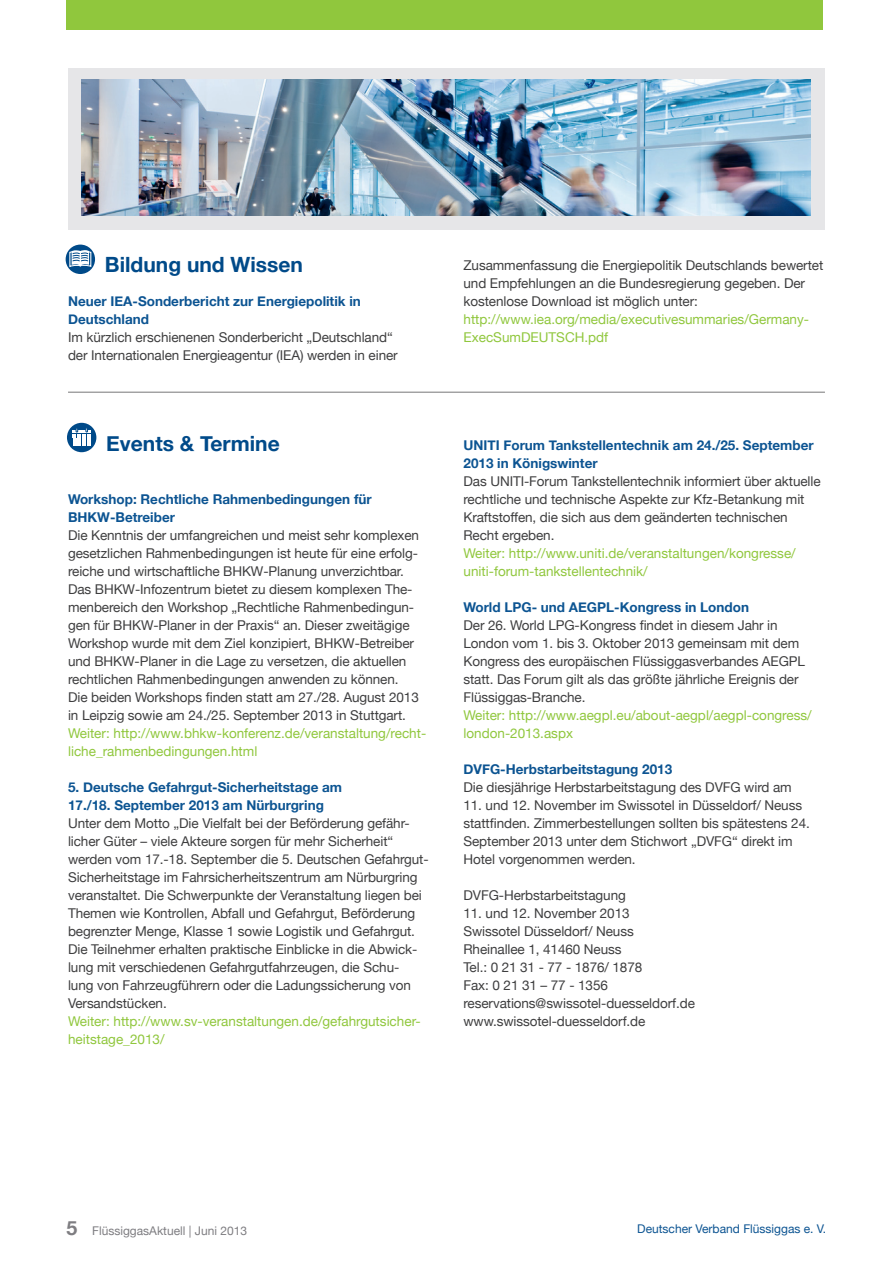
<style>
.page{position:relative;width:893px;height:1263px;background:#fff}
.page>*{position:absolute;margin:0;border:0;box-sizing:border-box;transform-origin:0 0}
.t1{font:700 21px "Helvetica Neue";color:#004a89}
.t2{font:13.5px/18px "Helvetica Neue";letter-spacing:-.005em;color:#3e3e3f}
.t3{font:13.5px/18px "Helvetica Neue";color:#90c73d}
.t4{font:700 13.5px/18px "Helvetica Neue";color:#0c5492}
.t5{font:12px "Helvetica Neue";color:#0c5492}
.t6{font:12px "Helvetica Neue";color:#7e7d81}
.s1{font-weight:700;font-size:19.5px}
</style>
<div class="page">
<div style="left:67px;top:423px;width:29px;height:29px;background:#004a89;border-radius:50%"></div>
<svg style="left:72px;top:428px;width:19px;height:18px"></svg>
<div style="left:67px;top:0;width:756px;height:30px;background:#90c73d"></div>
<div style="left:68px;top:68px;width:757px;height:162px;background:#e6e6e8"></div>
<img style="left:82px;top:80px;width:729px;height:136px">
<div style="left:66px;top:245px;width:29px;height:29px;background:#004a89;border-radius:50%"></div>
<svg style="left:69px;top:250px;width:23px;height:17px"></svg>
<hr style="left:68px;top:392px;width:757px;height:1px;background:#3e3e3f">
<h1 class="t1" style="left:105px;top:251px;width:199px">Bildung und Wissen</h1>
<p class="t4" style="left:68px;top:292px;width:294px">Neuer IEA-Sonderbericht zur Energiepolitik in<br>Deutschland</p>
<p class="t2" style="left:68px;top:328px;width:331px">Im kürzlich erschienenen Sonderbericht „Deutschland“ der Internationalen Energieagentur (IEA) werden in einer</p>
<h1 class="t1" style="left:106px;top:430px;width:175px">Events &amp; Termine</h1>
<p class="t4" style="left:68px;top:490px;width:305px">Workshop: Rechtliche Rahmenbedingungen für<br>BHKW-Betreiber</p>
<p class="t2" style="left:68px;top:526px;width:353px">Die Kenntnis der umfangreichen und meist sehr komplexen gesetzlichen Rahmenbedingungen ist heute für eine erfolg&shy;reiche und wirtschaftliche BHKW-Planung unverzichtbar.<br>Das BHKW-Infozentrum bietet zu diesem komplexen The&shy;menbereich den Workshop „Rechtliche Rahmenbedingun&shy;gen für BHKW-Planer in der Praxis“ an. Dieser zweitägige Workshop wurde mit dem Ziel konzipiert, BHKW-Betreiber und BHKW-Planer in die Lage zu versetzen, die aktuellen rechtlichen Rahmenbedingungen anwenden zu können.<br>Die beiden Workshops finden statt am 27./28. August 2013 in Leipzig sowie am 24./25. September 2013 in Stuttgart.</p>
<p class="t3" style="left:68px;top:724px;width:360px">Weiter: http://www.bhkw-konferenz.de/veranstaltung/recht&shy;liche_rahmenbedingungen.html</p>
<p class="t4" style="left:68px;top:778px;width:276px">5. Deutsche Gefahrgut-Sicherheitstage am<br>17./18. September 2013 am Nürburgring</p>
<p class="t2" style="left:68px;top:814px;width:362px">Unter dem Motto „Die Vielfalt bei der Beförderung gefähr&shy;licher Güter – viele Akteure sorgen für mehr Sicherheit“ werden vom 17.-18. September die 5. Deutschen Gefahrgut-Sicherheitstage im Fahrsicherheitszentrum am Nürburgring veranstaltet. Die Schwerpunkte der Veranstaltung liegen bei Themen wie Kontrollen, Abfall und Gefahrgut, Beförderung begrenzter Menge, Klasse 1 sowie Logistik und Gefahrgut.<br>Die Teilnehmer erhalten praktische Einblicke in die Abwick&shy;lung mit verschiedenen Gefahrgutfahrzeugen, die Schu-<br>lung von Fahrzeugführern oder die Ladungssicherung von Versandstücken.</p>
<p class="t3" style="left:68px;top:1012px;width:354px">Weiter: http://www.sv-veranstaltungen.de/gefahrgutsicher&shy;heitstage_2013/</p>
<p class="t2" style="left:463px;top:256px;width:361px">Zusammenfassung die Energiepolitik Deutschlands bewertet und Empfehlungen an die Bundesregierung gegeben. Der kostenlose Download ist möglich unter:</p>
<p class="t3" style="left:463px;top:310px;width:347px">http://www.iea.org/media/executivesummaries/Germany-<br>ExecSumDEUTSCH.pdf</p>
<p class="t4" style="left:463px;top:436px;width:352px">UNITI Forum Tankstellentechnik am 24./25. September<br>2013 in Königswinter</p>
<p class="t2" style="left:463px;top:472px;width:359px">Das UNITI-Forum Tankstellentechnik informiert über aktuelle rechtliche und technische Aspekte zur Kfz-Betankung mit Kraftstoffen, die sich aus dem geänderten technischen Recht ergeben.</p>
<p class="t3" style="left:463px;top:544px;width:334px">Weiter: http://www.uniti.de/veranstaltungen/kongresse/ uniti-forum-tankstellentechnik/</p>
<p class="t4" style="left:463px;top:598px;width:287px">World LPG- und AEGPL-Kongress in London</p>
<p class="t2" style="left:463px;top:616px;width:343px">Der 26. World LPG-Kongress findet in diesem Jahr in London vom 1. bis 3. Oktober 2013 gemeinsam mit dem Kongress des europäischen Flüssiggasverbandes AEGPL statt. Das Forum gilt als das größte jährliche Ereignis der Flüssiggas-Branche.</p>
<p class="t3" style="left:463px;top:706px;width:350px">Weiter: http://www.aegpl.eu/about-aegpl/aegpl-congress/ london-2013.aspx</p>
<p class="t4" style="left:463px;top:760px;width:210px">DVFG-Herbstarbeitstagung 2013</p>
<p class="t2" style="left:463px;top:778px;width:330px">Die diesjährige Herbstarbeitstagung des DVFG wird am</p>
<p class="t2" style="left:463px;top:796px;width:348px">11. und 12. November im Swissotel in Düsseldorf/ Neuss stattfinden. Zimmerbestellungen sollten bis spätestens 24.<br>September 2013 unter dem Stichwort „DVFG“ direkt im Hotel vorgenommen werden.</p>
<p class="t2" style="left:463px;top:886px;width:164px">DVFG-Herbstarbeitstagung</p>
<p class="t2" style="left:463px;top:904px;width:233px">11. und 12. November 2013<br>Swissotel Düsseldorf/ Neuss<br>Rheinallee 1, 41460 Neuss<br>Tel.: 0 21 31 - 77 - 1876/ 1878<br>Fax: 0 21 31 – 77 - 1356 reservations@swissotel-duesseldorf.de www.swissotel-duesseldorf.de</p>
<p class="t6" style="left:66px;top:1224px;width:182px"><span class="s1">5</span> FlüssiggasAktuell | Juni 2013</p>
<p class="t5" style="left:637px;top:1221px;width:190px">Deutscher Verband Flüssiggas e. V.</p>
</div>
